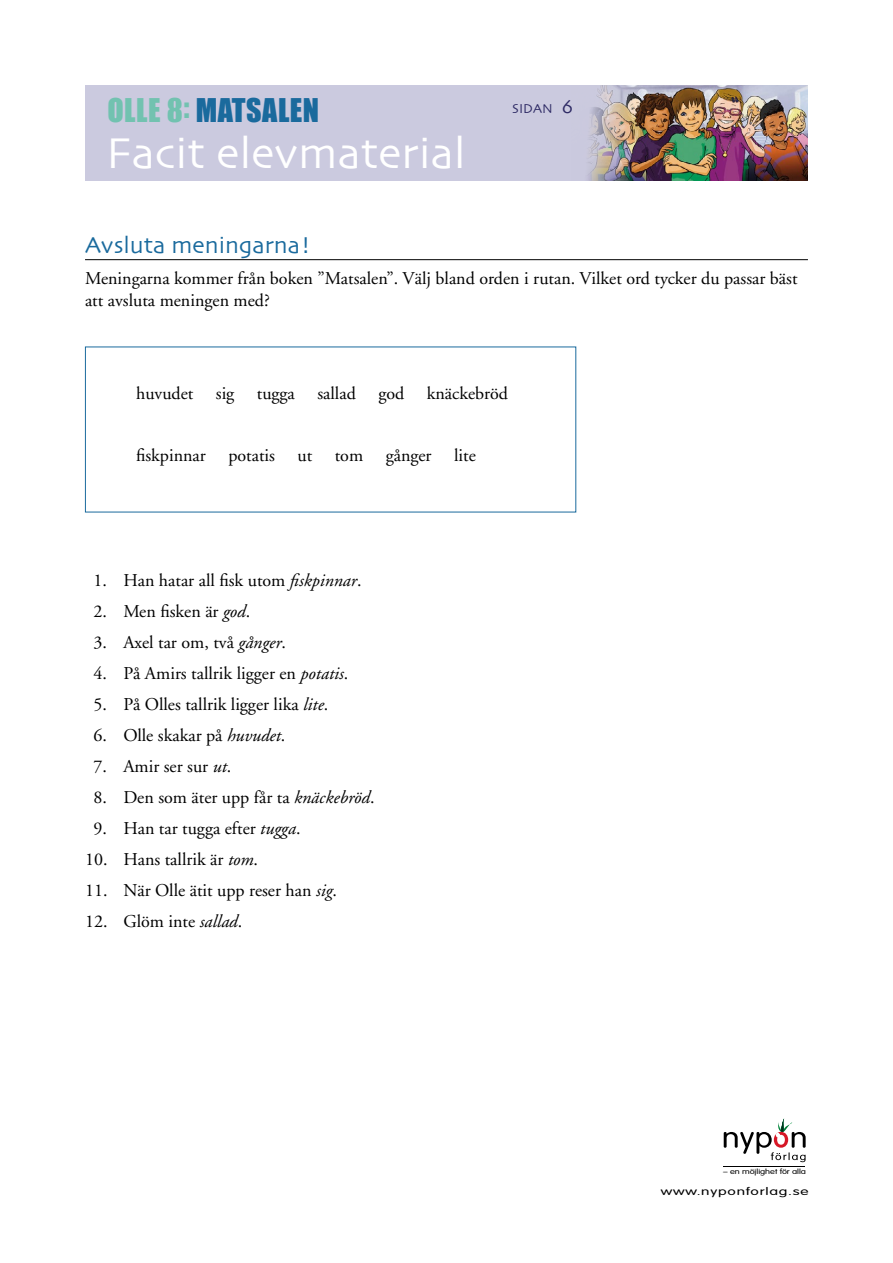
<style>
.page{position:relative;width:893px;height:1263px;background:#fff}
.page>*{position:absolute;margin:0;border:0;box-sizing:border-box;transform-origin:0 0}
.t1{font:45px "Skia";color:#fff}
.t2{font:30px "Impact";letter-spacing:.015em;color:#1a6a9d}
.t3{font:24px "Skia";color:#1a6a9d}
.t4{font:18px/22.5px "Adobe Garamond";color:#000}
.t5{font:13.5px "Skia";color:#2d2964}
.t6{font:300 10.5px "VAG Rounded";letter-spacing:.05em;color:#000;scale:1.48 1}
.t7{font:300 7.2px "VAG Rounded";letter-spacing:-.005em;color:#000;scale:1.28 1}
.s1{color:#72c2b0}
.s2{font-size:19.5px}
.s3{font-style:italic}
</style>
<div class="page">
<div style="left:85px;top:85px;width:723px;height:95px;background:#cbcadf"></div>
<img style="left:587px;top:85px;width:221px;height:95px">
<svg style="left:724px;top:1118px;width:82px;height:44px"></svg>
<hr style="left:724px;top:1167px;width:81px;height:1px;background:#000">
<hr style="left:85px;top:259px;width:723px;height:1px;background:#000">
<h2 class="t2" style="left:107px;top:86px;width:213px"><span class="s1">OLLE 8:</span> MATSALEN</h2>
<h1 class="t1" style="left:106px;top:126px;width:361px">Facit elevmaterial</h1>
<p class="t5" style="left:512px;top:101px;width:62px">SIDAN <span class="s2">6</span></p>
<h3 class="t3" style="left:85px;top:231px;width:228px">Avsluta meningarna!</h3>
<p class="t4" style="left:85px;top:267px;width:714px">Meningarna kommer från boken ”Matsalen”. Välj bland orden i rutan. Vilket ord tycker du passar bäst att avsluta meningen med?</p>
<p class="t4" style="left:136px;top:383px;width:59px">huvudet</p>
<p class="t4" style="left:216px;top:383px;width:20px">sig</p>
<p class="t4" style="left:257px;top:383px;width:40px">tugga</p>
<p class="t4" style="left:317px;top:383px;width:40px">sallad</p>
<p class="t4" style="left:378px;top:383px;width:27px">god</p>
<p class="t4" style="left:427px;top:383px;width:83px">knäckebröd</p>
<p class="t4" style="left:136px;top:445px;width:140px">fiskpinnar potatis</p>
<p class="t4" style="left:297px;top:445px;width:67px">ut tom</p>
<p class="t4" style="left:386px;top:445px;width:47px">gånger</p>
<p class="t4" style="left:454px;top:445px;width:23px">lite</p>
<p class="t4" style="left:94px;top:569px;width:269px">1. Han hatar all fisk utom <span class="s3">fiskpinnar</span>.</p>
<p class="t4" style="left:94px;top:600px;width:158px">2. Men fisken är <span class="s3">god</span>.</p>
<p class="t4" style="left:94px;top:631px;width:194px">3. Axel tar om, två <span class="s3">gånger</span>.</p>
<p class="t4" style="left:94px;top:662px;width:256px">4. På Amirs tallrik ligger en <span class="s3">potatis</span>.</p>
<p class="t4" style="left:94px;top:693px;width:236px">5. På Olles tallrik ligger lika <span class="s3">lite</span>.</p>
<p class="t4" style="left:94px;top:724px;width:193px">6. Olle skakar på <span class="s3">huvudet</span>.</p>
<p class="t4" style="left:94px;top:755px;width:139px">7. Amir ser sur <span class="s3">ut</span>.</p>
<p class="t4" style="left:94px;top:786px;width:282px">8. Den som äter upp får ta <span class="s3">knäckebröd</span>.</p>
<p class="t4" style="left:94px;top:817px;width:209px">9. Han tar tugga efter <span class="s3">tugga</span>.</p>
<p class="t4" style="left:85px;top:848px;width:174px">10. Hans tallrik är <span class="s3">tom</span>.</p>
<p class="t4" style="left:85px;top:879px;width:254px">11. När Olle ätit upp reser han <span class="s3">sig</span>.</p>
<p class="t4" style="left:85px;top:910px;width:159px">12. Glöm inte <span class="s3">sallad</span>.</p>
<p class="t7" style="left:723px;top:1167px;width:66px">– en möjlighet för alla</p>
<p class="t6" style="left:661px;top:1185px;width:101px">www.nyponforlag.se</p>
</div>
